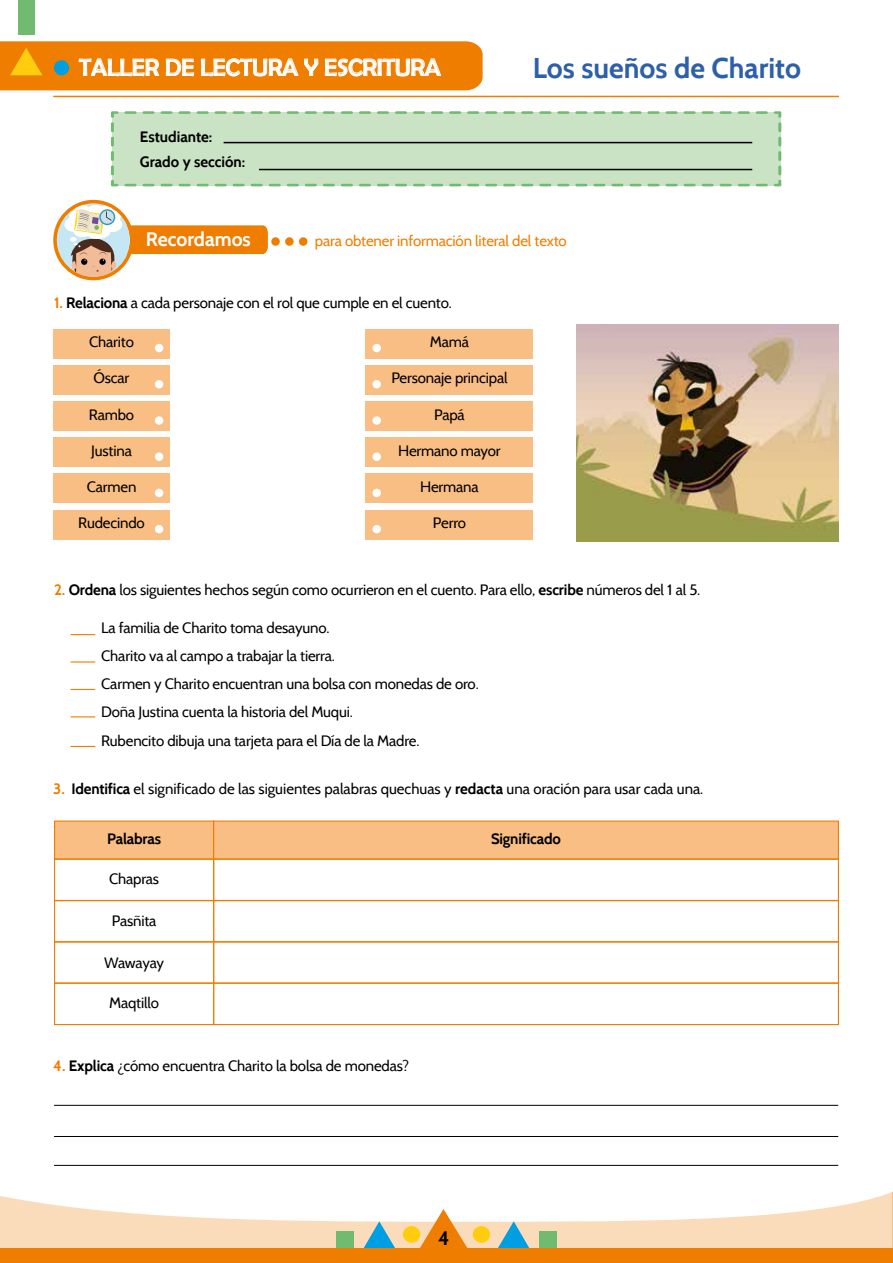
<style>
.page{position:relative;width:893px;height:1263px;background:#fff}
.page>*{position:absolute;margin:0;border:0;box-sizing:border-box;transform-origin:0 0}
.t1{font:700 28.5px "Cabin";color:#2e5faa}
.t2{font:24px "Berlin Sans FB";color:#fff}
.t3{font:700 19.5px "Cabin";color:#fff}
.t4{font:700 19.5px "Cabin";color:#000}
.t5{font:15px "Cabin";letter-spacing:-.01em;color:#000}
.t6{font:700 15px/25.5px "Cabin";letter-spacing:-.005em;color:#000}
.t7{font:15px "Cabin";letter-spacing:-.01em;color:#ef7d00}
.s1{font-weight:700;color:#ef7d00}
.s2{font-weight:700}
</style>
<div class="page">
<svg style="left:0;top:1192px;width:892px;height:57px;fill:#fadcbb"></svg>
<div style="left:403px;top:1226px;width:17px;height:17px;background:#ffcd0d;border-radius:50%"></div>
<svg style="left:363px;top:1221px;width:33px;height:28px"></svg>
<div style="left:336px;top:1231px;width:18px;height:18px;background:#71bb71"></div>
<div style="left:473px;top:1226px;width:17px;height:17px;background:#ffcd0d;border-radius:50%"></div>
<svg style="left:497px;top:1221px;width:33px;height:28px"></svg>
<div style="left:539px;top:1231px;width:18px;height:18px;background:#71bb71"></div>
<div style="left:0;top:1249px;width:893px;height:14px;background:#ef7d00"></div>
<svg style="left:892px;top:1192px;width:1px;height:57px"></svg>
<svg style="left:411px;top:1209px;width:65px;height:40px"></svg>
<div style="left:112px;top:112px;width:669px;height:74px;background:#cbe3c5"></div>
<div style="left:271px;top:237px;width:9px;height:9px;background:#ef7d00;border-radius:50%"></div>
<div style="left:285px;top:237px;width:9px;height:9px;background:#ef7d00;border-radius:50%"></div>
<div style="left:299px;top:237px;width:8px;height:9px;background:#ef7d00;border-radius:50%"></div>
<svg style="left:0;top:41px;width:483px;height:49px;background:#ee8a18"></svg>
<hr style="left:53px;top:96px;width:786px;height:1px;background:#ef7d00">
<div style="left:18px;top:0;width:17px;height:35px;background:#71bb71"></div>
<svg style="left:124px;top:184px;width:644px;height:2px"></svg>
<svg style="left:774px;top:111px;width:7px;height:75px"></svg>
<svg style="left:124px;top:111px;width:644px;height:3px"></svg>
<svg style="left:111px;top:111px;width:7px;height:75px"></svg>
<hr style="left:224px;top:142px;width:528px;height:1px;background:#000">
<hr style="left:259px;top:169px;width:493px;height:1px;background:#000">
<svg style="left:53px;top:200px;width:215px;height:80px"></svg>
<div style="left:54px;top:820px;width:160px;height:40px;background:#f9be84;border:1px solid #ef7d00"></div>
<div style="left:54px;top:858px;width:160px;height:43px;border:1px solid #ef7d00"></div>
<div style="left:54px;top:900px;width:160px;height:42px;border:1px solid #ef7d00"></div>
<div style="left:54px;top:982px;width:160px;height:43px;border:1px solid #ef7d00"></div>
<div style="left:213px;top:820px;width:626px;height:40px;background:#f9be84;border:1px solid #ef7d00"></div>
<div style="left:213px;top:858px;width:626px;height:43px;border:1px solid #ef7d00"></div>
<div style="left:213px;top:900px;width:626px;height:42px;border:1px solid #ef7d00"></div>
<div style="left:213px;top:982px;width:626px;height:43px;border:1px solid #ef7d00"></div>
<hr style="left:54px;top:1105px;width:784px;height:1px;background:#000">
<hr style="left:54px;top:1136px;width:784px;height:1px;background:#000">
<img style="left:577px;top:325px;width:262px;height:217px">
<div style="left:53px;top:329px;width:117px;height:29px;background:#f9be84"></div>
<div style="left:366px;top:329px;width:167px;height:29px;background:#f9be84"></div>
<div style="left:53px;top:401px;width:117px;height:30px;background:#f9be84"></div>
<div style="left:366px;top:401px;width:167px;height:30px;background:#f9be84"></div>
<div style="left:53px;top:474px;width:117px;height:29px;background:#f9be84"></div>
<div style="left:366px;top:474px;width:167px;height:29px;background:#f9be84"></div>
<div style="left:53px;top:365px;width:117px;height:29px;background:#f9be84"></div>
<div style="left:366px;top:365px;width:167px;height:29px;background:#f9be84"></div>
<div style="left:53px;top:438px;width:117px;height:29px;background:#f9be84"></div>
<div style="left:366px;top:438px;width:167px;height:29px;background:#f9be84"></div>
<div style="left:53px;top:510px;width:117px;height:29px;background:#f9be84"></div>
<div style="left:366px;top:510px;width:167px;height:29px;background:#f9be84"></div>
<div style="left:155px;top:344px;width:8px;height:8px;background:#fff;border-radius:50%"></div>
<div style="left:372px;top:344px;width:9px;height:8px;background:#fff;border-radius:50%"></div>
<div style="left:155px;top:416px;width:8px;height:9px;background:#fff;border-radius:50%"></div>
<div style="left:372px;top:416px;width:9px;height:9px;background:#fff;border-radius:50%"></div>
<div style="left:155px;top:489px;width:8px;height:8px;background:#fff;border-radius:50%"></div>
<div style="left:372px;top:489px;width:9px;height:8px;background:#fff;border-radius:50%"></div>
<div style="left:155px;top:380px;width:8px;height:8px;background:#fff;border-radius:50%"></div>
<div style="left:372px;top:380px;width:9px;height:8px;background:#fff;border-radius:50%"></div>
<div style="left:155px;top:452px;width:8px;height:9px;background:#fff;border-radius:50%"></div>
<div style="left:372px;top:452px;width:9px;height:9px;background:#fff;border-radius:50%"></div>
<div style="left:155px;top:525px;width:8px;height:8px;background:#fff;border-radius:50%"></div>
<div style="left:372px;top:525px;width:9px;height:8px;background:#fff;border-radius:50%"></div>
<svg style="left:71px;top:634px;width:24px;height:1px"></svg>
<svg style="left:71px;top:689px;width:24px;height:1px"></svg>
<svg style="left:71px;top:746px;width:24px;height:1px"></svg>
<hr style="left:71px;top:661px;width:24px;height:2px;background:#ef7d00">
<svg style="left:71px;top:716px;width:24px;height:1px"></svg>
<hr style="left:54px;top:1165px;width:784px;height:1px;background:#000">
<h2 class="t2" style="left:79px;top:54px;width:363px">TALLER DE LECTURA Y ESCRITURA</h2>
<h1 class="t1" style="left:533px;top:51px;width:270px">Los sueños de Charito</h1>
<p class="t6" style="left:140px;top:124px;width:107px">Estudiante:<br>Grado y sección:</p>
<h3 class="t3" style="left:146px;top:227px;width:106px">Recordamos</h3>
<p class="t7" style="left:315px;top:232px;width:253px">para obtener información literal del texto</p>
<p class="t5" style="left:54px;top:293px;width:399px"><span class="s1">1.</span> <span class="s2">Relaciona</span> a cada personaje con el rol que cumple en el cuento.</p>
<p class="t5" style="left:89px;top:333px;width:46px">Charito</p>
<p class="t5" style="left:430px;top:333px;width:41px">Mamá</p>
<p class="t5" style="left:94px;top:369px;width:37px">Óscar</p>
<p class="t5" style="left:391px;top:369px;width:118px">Personaje principal</p>
<p class="t5" style="left:89px;top:405px;width:47px">Rambo</p>
<p class="t5" style="left:434px;top:405px;width:32px">Papá</p>
<p class="t5" style="left:91px;top:441px;width:42px">Justina</p>
<p class="t5" style="left:398px;top:441px;width:104px">Hermano mayor</p>
<p class="t5" style="left:87px;top:478px;width:51px">Carmen</p>
<p class="t5" style="left:420px;top:478px;width:60px">Hermana</p>
<p class="t5" style="left:78px;top:514px;width:68px">Rudecindo</p>
<p class="t5" style="left:433px;top:514px;width:35px">Perro</p>
<p class="t5" style="left:54px;top:581px;width:648px"><span class="s1">2.</span> <span class="s2">Ordena</span> los siguientes hechos según como ocurrieron en el cuento. Para ello, <span class="s2">escribe</span> números del 1 al 5.</p>
<p class="t5" style="left:101px;top:619px;width:230px">La familia de Charito toma desayuno.</p>
<p class="t5" style="left:101px;top:646px;width:235px">Charito va al campo a trabajar la tierra.</p>
<p class="t5" style="left:101px;top:674px;width:379px">Carmen y Charito encuentran una bolsa con monedas de oro.</p>
<p class="t5" style="left:101px;top:702px;width:253px">Doña Justina cuenta la historia del Muqui.</p>
<p class="t5" style="left:101px;top:731px;width:320px">Rubencito dibuja una tarjeta para el Día de la Madre.</p>
<p class="t5" style="left:53px;top:779px;width:651px"><span class="s1">3.</span> <span class="s2">Identifica</span> el significado de las siguientes palabras quechuas y <span class="s2">redacta</span> una oración para usar cada una.</p>
<p class="t6" style="left:107px;top:826px;width:55px">Palabras</p>
<p class="t6" style="left:491px;top:826px;width:71px">Significado</p>
<p class="t5" style="left:109px;top:870px;width:52px">Chapras</p>
<p class="t5" style="left:112px;top:912px;width:46px">Pasñita</p>
<p class="t5" style="left:104px;top:953px;width:61px">Wawayay</p>
<p class="t5" style="left:109px;top:993px;width:52px">Maqtillo</p>
<p class="t5" style="left:53px;top:1056px;width:357px"><span class="s1">4.</span> <span class="s2">Explica</span> ¿cómo encuentra Charito la bolsa de monedas?</p>
<h3 class="t4" style="left:438px;top:1226px;width:13px">4</h3>
</div>
